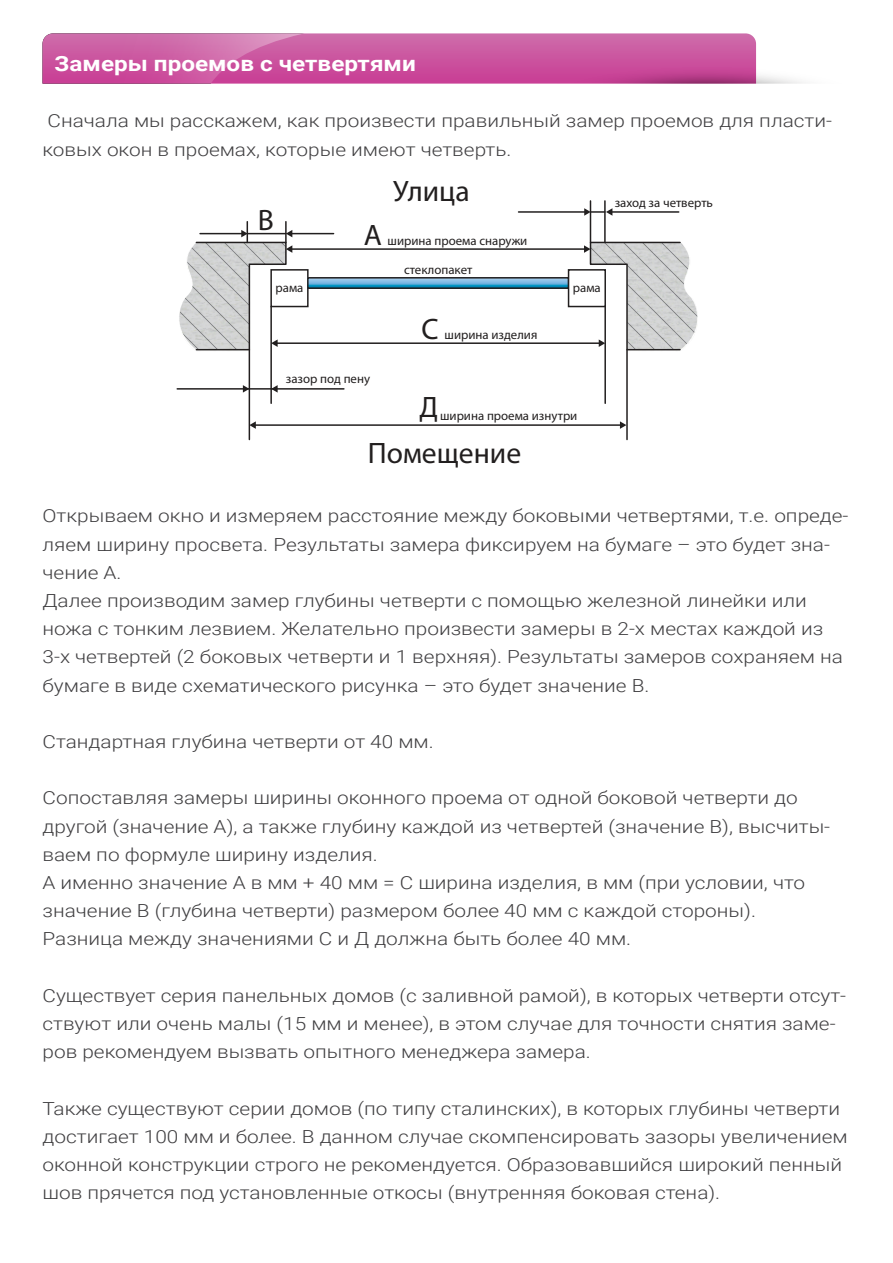
<style>
.page{position:relative;width:893px;height:1263px;background:#fff}
.page>*{position:absolute;margin:0;border:0;box-sizing:border-box;transform-origin:0 0}
.t1{font:29.7px "Myriad Pro";color:#221f1f}
.t2{font:700 21px "Roboto";color:#fff;scale:1.16 1}
.t3{font:300 18px/28.2px "Roboto";color:#403f41;scale:1.16 1}
.t4{font:12.9px "Myriad Pro";color:#221f1f}
</style>
<div class="page">
<img style="left:176px;top:221px;width:159px;height:183px">
<div style="left:270px;top:269px;width:39px;height:38px;background:#fff;border:2px solid #221f1f"></div>
<svg style="left:310px;top:280px;width:256px;height:6px;background:#62b1dc"></svg>
<div style="left:307px;top:277px;width:262px;height:12px;border:2px solid #221f1f"></div>
<div style="left:568px;top:269px;width:38px;height:38px;background:#fff;border:2px solid #221f1f"></div>
<hr style="left:270px;top:306px;width:2px;height:97px;background:#221f1f">
<hr style="left:590px;top:201px;width:1px;height:41px;background:#221f1f">
<hr style="left:604px;top:201px;width:2px;height:41px;background:#221f1f">
<hr style="left:277px;top:342px;width:323px;height:2px;background:#221f1f">
<hr style="left:291px;top:248px;width:294px;height:2px;background:#221f1f">
<svg style="left:584px;top:241px;width:114px;height:110px"></svg>
<hr style="left:177px;top:388px;width:67px;height:2px;background:#221f1f">
<svg style="left:243px;top:385px;width:6px;height:8px"></svg>
<hr style="left:277px;top:388px;width:67px;height:2px;background:#221f1f">
<svg style="left:271px;top:385px;width:7px;height:8px"></svg>
<hr style="left:255px;top:424px;width:366px;height:2px;background:#221f1f">
<svg style="left:620px;top:421px;width:6px;height:8px"></svg>
<svg style="left:250px;top:421px;width:6px;height:8px"></svg>
<hr style="left:249px;top:350px;width:1px;height:89px;background:#221f1f">
<hr style="left:604px;top:306px;width:2px;height:97px;background:#221f1f">
<hr style="left:626px;top:350px;width:2px;height:89px;background:#221f1f">
<hr style="left:248px;top:388px;width:26px;height:2px;background:#221f1f">
<hr style="left:518px;top:211px;width:67px;height:2px;background:#221f1f">
<hr style="left:611px;top:211px;width:68px;height:2px;background:#221f1f">
<hr style="left:291px;top:233px;width:43px;height:1px;background:#221f1f">
<svg style="left:584px;top:208px;width:28px;height:8px"></svg>
<svg style="left:176px;top:222px;width:116px;height:129px"></svg>
<hr style="left:285px;top:222px;width:2px;height:20px;background:#221f1f">
<svg style="left:43px;top:33px;width:760px;height:51px;background:#ce63a6"></svg>
<p class="t2" style="left:55px;top:49px;width:313px">Замеры проемов с четвертями</p>
<p class="t3" style="left:43px;top:106px;width:682px">Сначала мы расскажем, как произвести правильный замер проемов для пласти&shy;ковых окон в проемах, которые имеют четверть.</p>
<h1 class="t1" style="left:258px;top:202px;width:18px">B</h1>
<h1 class="t1" style="left:393px;top:173px;width:78px">Улица</h1>
<h1 class="t1" style="left:364px;top:217px;width:20px">А</h1>
<p class="t4" style="left:388px;top:233px;width:141px">ширина проема снаружи</p>
<p class="t4" style="left:404px;top:261px;width:70px">стеклопакет</p>
<p class="t4" style="left:276px;top:280px;width:29px">рама</p>
<p class="t4" style="left:573px;top:280px;width:29px">рама</p>
<p class="t4" style="left:286px;top:371px;width:86px">зазор под пену</p>
<h1 class="t1" style="left:421px;top:310px;width:19px">С</h1>
<p class="t4" style="left:445px;top:326px;width:94px">ширина изделия</p>
<h1 class="t1" style="left:420px;top:388px;width:20px">Д</h1>
<p class="t4" style="left:440px;top:408px;width:139px">ширина проема изнутри</p>
<h1 class="t1" style="left:368px;top:435px;width:155px">Помещение</h1>
<p class="t4" style="left:615px;top:194px;width:100px">заход за четверть</p>
<p class="t3" style="left:43px;top:501px;width:696px">Открываем окно и измеряем расстояние между боковыми четвертями, т.е. опреде&shy;ляем ширину просвета. Результаты замера фиксируем на бумаге – это будет зна&shy;чение А.<br>Далее производим замер глубины четверти с помощью железной линейки или ножа с тонким лезвием. Желательно произвести замеры в 2-х местах каждой из 3-х четвертей (2 боковых четверти и 1 верхняя). Результаты замеров сохраняем на бумаге в виде схематического рисунка – это будет значение В.</p>
<p class="t3" style="left:43px;top:727px;width:339px">Стандартная глубина четверти от 40 мм.</p>
<p class="t3" style="left:43px;top:783px;width:681px">Сопоставляя замеры ширины оконного проема от одной боковой четверти до другой (значение А), а также глубину каждой из четвертей (значение В), высчиты&shy;ваем по формуле ширину изделия.<br>А именно значение А в мм + 40 мм = С ширина изделия, в мм (при условии, что значение В (глубина четверти) размером более 40 мм с каждой стороны).<br>Разница между значениями С и Д должна быть более 40 мм.</p>
<p class="t3" style="left:43px;top:981px;width:694px">Существует серия панельных домов (с заливной рамой), в которых четверти отсут&shy;ствуют или очень малы (15 мм и менее), в этом случае для точности снятия заме&shy;ров рекомендуем вызвать опытного менеджера замера.</p>
<p class="t3" style="left:43px;top:1093px;width:696px">Также существуют серии домов (по типу сталинских), в которых глубины четверти достигает 100 мм и более. В данном случае скомпенсировать зазоры увеличением оконной конструкции строго не рекомендуется. Образовавшийся широкий пенный шов прячется под установленные откосы (внутренняя боковая стена).</p>
</div>
